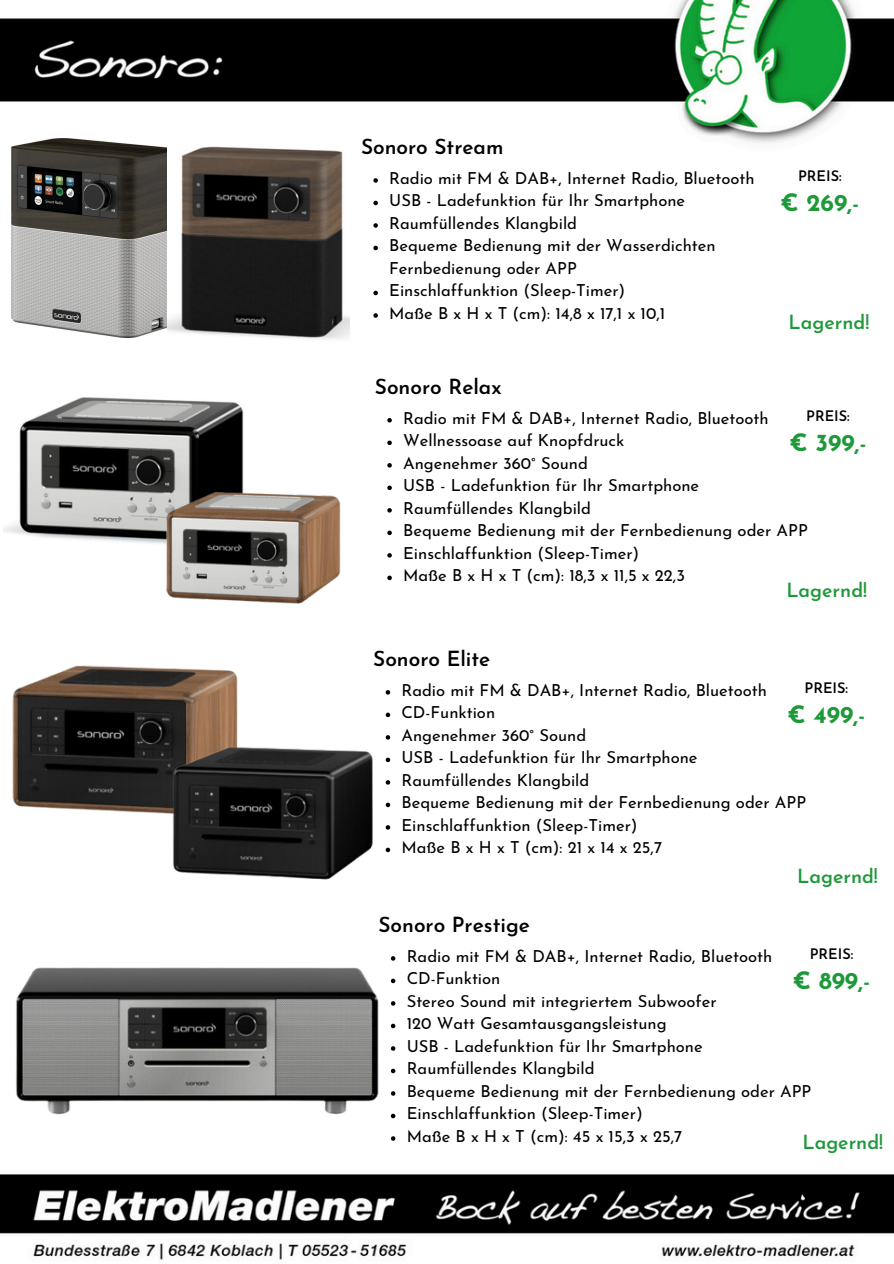
<style>
.page{position:relative;width:894px;height:1264px;background:#fff}
.page>*{position:absolute;margin:0;border:0;box-sizing:border-box;transform-origin:0 0}
.t1{font:700 24px "Josefin Sans";color:#1e993a}
.t2{font:600 20.85px "Josefin Sans";color:#000}
.t3{font:600 19.5px "Josefin Sans";color:#1e993a}
.t4{font:16.5px/22.5px "Josefin Sans";color:#000}
.t5{font:600 14.55px "Josefin Sans";color:#000}
.s1{font-weight:600}
</style>
<div class="page">
<img style="left:0;top:0;width:893px;height:1260px">
<img style="left:12px;top:138px;width:156px;height:199px">
<img style="left:168px;top:138px;width:181px;height:216px">
<svg style="left:373px;top:178px;width:5px;height:5px"></svg>
<svg style="left:373px;top:201px;width:5px;height:4px"></svg>
<svg style="left:373px;top:223px;width:5px;height:5px"></svg>
<svg style="left:373px;top:246px;width:5px;height:4px"></svg>
<svg style="left:373px;top:291px;width:5px;height:4px"></svg>
<svg style="left:373px;top:313px;width:5px;height:5px"></svg>
<img style="left:4px;top:391px;width:252px;height:160px">
<img style="left:159px;top:490px;width:194px;height:122px">
<svg style="left:387px;top:418px;width:5px;height:4px"></svg>
<svg style="left:387px;top:440px;width:5px;height:5px"></svg>
<svg style="left:387px;top:463px;width:5px;height:4px"></svg>
<svg style="left:387px;top:485px;width:5px;height:5px"></svg>
<svg style="left:387px;top:508px;width:5px;height:4px"></svg>
<svg style="left:387px;top:530px;width:5px;height:5px"></svg>
<svg style="left:387px;top:553px;width:5px;height:4px"></svg>
<svg style="left:387px;top:575px;width:5px;height:5px"></svg>
<img style="left:5px;top:662px;width:242px;height:155px">
<img style="left:157px;top:727px;width:228px;height:164px">
<svg style="left:385px;top:690px;width:5px;height:4px"></svg>
<svg style="left:385px;top:712px;width:5px;height:5px"></svg>
<svg style="left:385px;top:735px;width:5px;height:4px"></svg>
<svg style="left:385px;top:757px;width:5px;height:5px"></svg>
<svg style="left:385px;top:780px;width:5px;height:4px"></svg>
<svg style="left:385px;top:802px;width:5px;height:5px"></svg>
<svg style="left:385px;top:825px;width:5px;height:4px"></svg>
<svg style="left:385px;top:847px;width:5px;height:5px"></svg>
<img style="left:0;top:912px;width:424px;height:256px">
<svg style="left:391px;top:956px;width:4px;height:4px"></svg>
<svg style="left:391px;top:978px;width:4px;height:5px"></svg>
<svg style="left:391px;top:1001px;width:4px;height:4px"></svg>
<svg style="left:391px;top:1023px;width:4px;height:5px"></svg>
<svg style="left:391px;top:1046px;width:4px;height:4px"></svg>
<svg style="left:391px;top:1068px;width:4px;height:5px"></svg>
<svg style="left:391px;top:1091px;width:4px;height:4px"></svg>
<svg style="left:391px;top:1113px;width:4px;height:5px"></svg>
<svg style="left:391px;top:1136px;width:4px;height:4px"></svg>
<p class="t2" style="left:361px;top:138px;width:144px">Sonoro Stream</p>
<p class="t5" style="left:797px;top:170px;width:45px">PREIS:</p>
<p class="t1" style="left:780px;top:193px;width:81px">€ 269,<span class="s1">-</span></p>
<p class="t4" style="left:389px;top:168px;width:367px">Radio mit FM &amp; DAB+, Internet Radio, Bluetooth</p>
<h1 class="t4" style="left:389px;top:191px;width:297px">USB - Ladefunktion für Ihr Smartphone</h1>
<p class="t4" style="left:389px;top:213px;width:189px">Raumfüllendes Klangbild</p>
<p class="t4" style="left:389px;top:236px;width:328px">Bequeme Bedienung mit der Wasserdichten<br>Fernbedienung oder APP</p>
<p class="t4" style="left:389px;top:281px;width:237px">Einschlaffunktion (Sleep-Timer)</p>
<p class="t4" style="left:389px;top:303px;width:277px">Maße B x H x T (cm): 14,8 x 17,1 x 10,1</p>
<p class="t3" style="left:788px;top:315px;width:82px">Lagernd!</p>
<p class="t2" style="left:375px;top:378px;width:128px">Sonoro Relax</p>
<p class="t5" style="left:806px;top:410px;width:45px">PREIS:</p>
<p class="t1" style="left:789px;top:433px;width:79px">€ 399,<span class="s1">-</span></p>
<h1 class="t4" style="left:403px;top:408px;width:367px">Radio mit FM &amp; DAB+, Internet Radio, Bluetooth</h1>
<h1 class="t4" style="left:403px;top:431px;width:223px">Wellnessoase auf Knopfdruck</h1>
<p class="t4" style="left:403px;top:453px;width:186px">Angenehmer 360° Sound</p>
<p class="t4" style="left:403px;top:476px;width:297px">USB - Ladefunktion für Ihr Smartphone</p>
<p class="t4" style="left:403px;top:498px;width:189px">Raumfüllendes Klangbild</p>
<p class="t4" style="left:403px;top:521px;width:406px">Bequeme Bedienung mit der Fernbedienung oder APP</p>
<p class="t4" style="left:403px;top:543px;width:237px">Einschlaffunktion (Sleep-Timer)</p>
<p class="t4" style="left:403px;top:566px;width:283px">Maße B x H x T (cm): 18,3 x 11,5 x 22,3</p>
<p class="t3" style="left:786px;top:582px;width:82px">Lagernd!</p>
<p class="t2" style="left:373px;top:650px;width:118px">Sonoro Elite</p>
<p class="t5" style="left:804px;top:682px;width:45px">PREIS:</p>
<p class="t1" style="left:787px;top:705px;width:79px">€ 499,<span class="s1">-</span></p>
<h1 class="t4" style="left:401px;top:680px;width:367px">Radio mit FM &amp; DAB+, Internet Radio, Bluetooth</h1>
<h1 class="t4" style="left:401px;top:703px;width:95px">CD-Funktion</h1>
<p class="t4" style="left:401px;top:725px;width:186px">Angenehmer 360° Sound</p>
<p class="t4" style="left:401px;top:748px;width:297px">USB - Ladefunktion für Ihr Smartphone</p>
<p class="t4" style="left:401px;top:770px;width:189px">Raumfüllendes Klangbild</p>
<p class="t4" style="left:401px;top:793px;width:406px">Bequeme Bedienung mit der Fernbedienung oder APP</p>
<p class="t4" style="left:401px;top:815px;width:237px">Einschlaffunktion (Sleep-Timer)</p>
<p class="t4" style="left:401px;top:838px;width:262px">Maße B x H x T (cm): 21 x 14 x 25,7</p>
<p class="t3" style="left:797px;top:868px;width:82px">Lagernd!</p>
<p class="t2" style="left:378px;top:916px;width:153px">Sonoro Prestige</p>
<p class="t5" style="left:809px;top:948px;width:45px">PREIS:</p>
<p class="t1" style="left:792px;top:971px;width:79px">€ 899,<span class="s1">-</span></p>
<p class="t4" style="left:406px;top:946px;width:367px">Radio mit FM &amp; DAB+, Internet Radio, Bluetooth</p>
<p class="t4" style="left:406px;top:968px;width:95px">CD-Funktion</p>
<h1 class="t4" style="left:406px;top:991px;width:311px">Stereo Sound mit integriertem Subwoofer</h1>
<p class="t4" style="left:406px;top:1013px;width:261px">120 Watt Gesamtausgangsleistung</p>
<h1 class="t4" style="left:406px;top:1036px;width:297px">USB - Ladefunktion für Ihr Smartphone</h1>
<p class="t4" style="left:406px;top:1058px;width:189px">Raumfüllendes Klangbild</p>
<p class="t4" style="left:406px;top:1081px;width:406px">Bequeme Bedienung mit der Fernbedienung oder APP</p>
<p class="t4" style="left:406px;top:1103px;width:237px">Einschlaffunktion (Sleep-Timer)</p>
<p class="t4" style="left:406px;top:1126px;width:277px">Maße B x H x T (cm): 45 x 15,3 x 25,7</p>
<p class="t3" style="left:802px;top:1134px;width:82px">Lagernd!</p>
</div>
